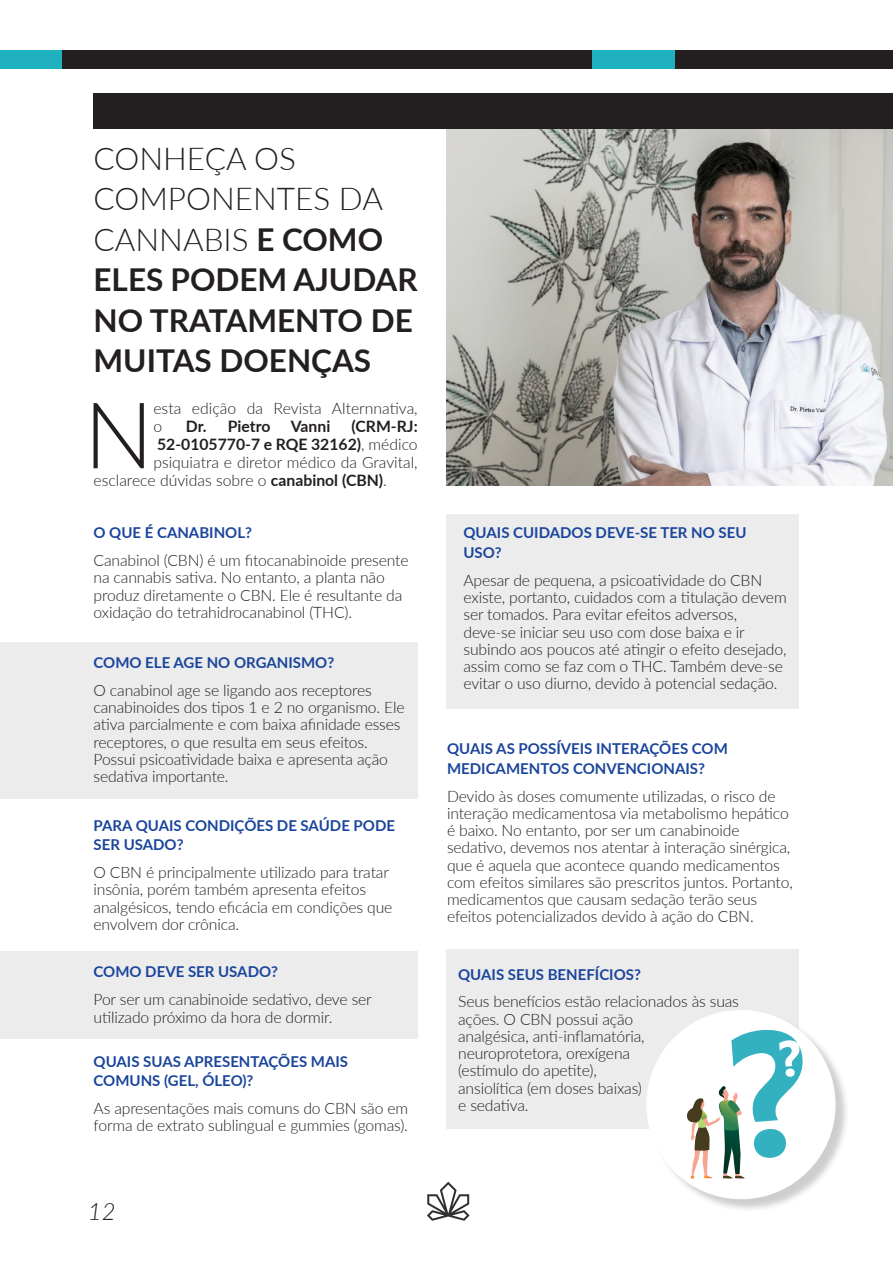
<style>
.page{position:relative;width:893px;height:1263px;background:#fff}
.page>*{position:absolute;margin:0;border:0;box-sizing:border-box;transform-origin:0 0}
.t1{font:300 92.1px "Lato";color:#231f20}
.t2{font:700 31.5px/40.5px "Lato";color:#231f20}
.t3{font:italic 300 24px "Lato";color:#231f20}
.t4{font:300 15.75px/17.2px "Lato";letter-spacing:-.01em;color:#231f20}
.t5{font:700 15.75px "Lato";color:#231f20}
.t6{font:700 15px/19.5px "Lato";color:#1a459c}
.s1{font-weight:300}
.s2{font-weight:700}
</style>
<div class="page">
<div style="left:0;top:50px;width:893px;height:18px;background:#231f20"></div>
<div style="left:0;top:50px;width:61px;height:18px;background:#1fb1c0"></div>
<div style="left:592px;top:50px;width:83px;height:18px;background:#1fb1c0"></div>
<svg style="left:427px;top:1182px;width:43px;height:39px"></svg>
<img style="left:446px;top:129px;width:447px;height:357px">
<div style="left:0;top:642px;width:418px;height:156px;background:#ececed"></div>
<div style="left:0;top:951px;width:418px;height:88px;background:#ececed"></div>
<div style="left:446px;top:515px;width:353px;height:194px;background:#ececed"></div>
<div style="left:446px;top:949px;width:353px;height:180px;background:#ececed"></div>
<div style="left:94px;top:94px;width:799px;height:35px;background:#231f20"></div>
<div style="left:648px;top:1011px;width:201px;height:202px;background:#231f20;opacity:.22"></div>
<div style="left:647px;top:1010px;width:188px;height:189px;background:#fff;border-radius:50%"></div>
<svg style="left:687px;top:1028px;width:117px;height:151px"></svg>
<p class="t2" style="left:94px;top:136px;width:326px"><span class="s1">CONHEÇA OS<br>COMPONENTES DA<br>CANNABIS</span> E COMO<br>ELES PODEM AJUDAR<br>NO TRATAMENTO DE<br>MUITAS DOENÇAS</p>
<p class="t1" style="left:84px;top:371px;width:71px">N</p>
<p class="t4" style="left:153px;top:399px;width:266px;line-height:18px">esta edição da Revista Alternnativa, o</p>
<p class="t5" style="left:186px;top:415px;width:86px">Dr. Pietro</p>
<p class="t5" style="left:291px;top:415px;width:41px">Vanni</p>
<p class="t5" style="left:351px;top:415px;width:68px">(CRM-RJ:</p>
<p class="t5" style="left:157px;top:433px;width:262px">52-0105770-7 e RQE 32162)<span class="s1">, médico</span></p>
<p class="t4" style="left:153px;top:453px;width:266px">psiquiatra e diretor médico da Gravital,</p>
<p class="t4" style="left:94px;top:471px;width:295px">esclarece dúvidas sobre o <span class="s2">canabinol (CBN)</span>.</p>
<p class="t6" style="left:94px;top:522px;width:160px">O QUE É CANABINOL?</p>
<p class="t4" style="left:94px;top:551px;width:317px">Canabinol (CBN) é um fitocanabinoide presente na cannabis sativa. No entanto, a planta não produz diretamente o CBN. Ele é resultante da oxidação do tetrahidrocanabinol (THC).</p>
<p class="t6" style="left:94px;top:652px;width:242px">COMO ELE AGE NO ORGANISMO?</p>
<p class="t4" style="left:94px;top:681px;width:313px">O canabinol age se ligando aos receptores canabinoides dos tipos 1 e 2 no organismo. Ele ativa parcialmente e com baixa afinidade esses receptores, o que resulta em seus efeitos.<br>Possui psicoatividade baixa e apresenta ação sedativa importante.</p>
<p class="t6" style="left:94px;top:815px;width:303px">PARA QUAIS CONDIÇÕES DE SAÚDE PODE<br>SER USADO?</p>
<p class="t4" style="left:94px;top:863px;width:300px">O CBN é principalmente utilizado para tratar insônia, porém também apresenta efeitos analgésicos, tendo eficácia em condições que envolvem dor crônica.</p>
<p class="t6" style="left:94px;top:961px;width:186px">COMO DEVE SER USADO?</p>
<p class="t4" style="left:94px;top:990px;width:280px">Por ser um canabinoide sedativo, deve ser utilizado próximo da hora de dormir.</p>
<p class="t6" style="left:94px;top:1051px;width:256px">QUAIS SUAS APRESENTAÇÕES MAIS<br>COMUNS (GEL, ÓLEO)?</p>
<p class="t4" style="left:94px;top:1099px;width:316px">As apresentações mais comuns do CBN são em forma de extrato sublingual e gummies (gomas).</p>
<h3 class="t3" style="left:88px;top:1195px;width:29px">12</h3>
<p class="t6" style="left:463px;top:523px;width:285px">QUAIS CUIDADOS DEVE-SE TER NO SEU<br>USO?</p>
<p class="t4" style="left:463px;top:571px;width:325px">Apesar de pequena, a psicoatividade do CBN existe, portanto, cuidados com a titulação devem ser tomados. Para evitar efeitos adversos, deve-se iniciar seu uso com dose baixa e ir subindo aos poucos até atingir o efeito desejado, assim como se faz com o THC. Também deve-se evitar o uso diurno, devido à potencial sedação.</p>
<p class="t6" style="left:447px;top:738px;width:282px">QUAIS AS POSSÍVEIS INTERAÇÕES COM<br>MEDICAMENTOS CONVENCIONAIS?</p>
<p class="t4" style="left:447px;top:787px;width:347px">Devido às doses comumente utilizadas, o risco de interação medicamentosa via metabolismo hepático é baixo. No entanto, por ser um canabinoide sedativo, devemos nos atentar à interação sinérgica, que é aquela que acontece quando medicamentos com efeitos similares são prescritos juntos. Portanto, medicamentos que causam sedação terão seus efeitos potencializados devido à ação do CBN.</p>
<p class="t6" style="left:458px;top:964px;width:184px">QUAIS SEUS BENEFÍCIOS?</p>
<p class="t4" style="left:458px;top:992px;width:282px">Seus benefícios estão relacionados às suas ações. O CBN possui ação<br>analgésica, anti-inflamatória, neuroprotetora, orexígena<br>(estímulo do apetite),<br>ansiolítica (em doses baixas)<br>e sedativa.</p>
</div>
